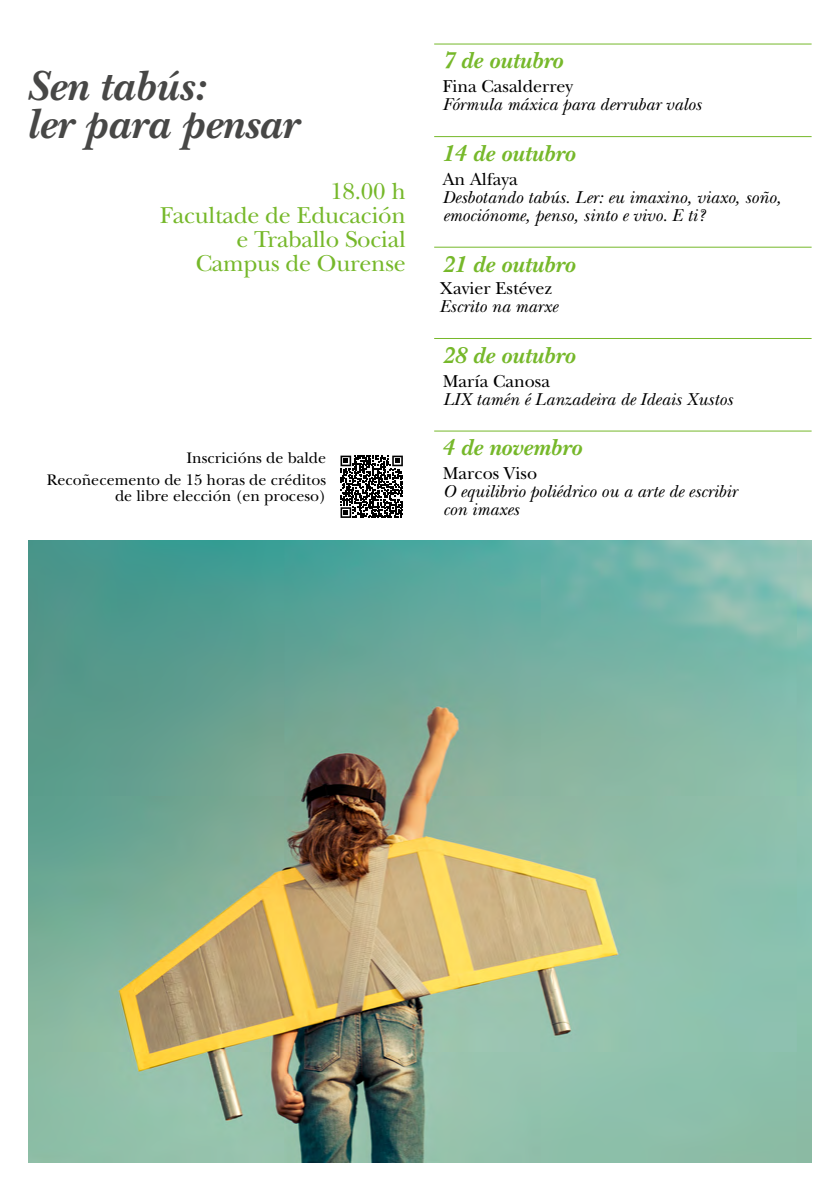
<style>
.page{position:relative;width:840px;height:1191px;background:#fff}
.page>*{position:absolute;margin:0;border:0;box-sizing:border-box;transform-origin:0 0}
.t1{font:italic 700 44px/38px "New Baskerville Std";color:#474746}
.t2{font:24px/24px "New Baskerville Std";letter-spacing:-.01em;color:#76b82a;text-align:right}
.t3{font:italic 700 24px "New Baskerville Std";color:#76b82a}
.t4{font:italic 18px/18px "New Baskerville Std";color:#000}
.t5{font:18px "New Baskerville Std";color:#000}
.t6{font:16px/21.6px "New Baskerville Std";color:#000;text-align:right}
</style>
<div class="page">
<hr style="left:434px;top:44px;width:377px;height:1px;background:#76b82a">
<hr style="left:434px;top:136px;width:377px;height:1px;background:#76b82a">
<hr style="left:434px;top:247px;width:377px;height:1px;background:#76b82a">
<hr style="left:434px;top:338px;width:377px;height:1px;background:#76b82a">
<hr style="left:434px;top:430px;width:377px;height:1px;background:#76b82a">
<img style="left:28px;top:540px;width:783px;height:622px">
<svg style="left:340px;top:455px;width:62px;height:63px"></svg>
<h1 class="t1" style="left:27px;top:68px;width:273px">Sen tabús:<br>ler para pensar</h1>
<h2 class="t2" style="left:160px;top:180px;width:247px">18.00 h<br>Facultade de Educación e Traballo Social<br>Campus de Ourense</h2>
<p class="t6" style="left:47px;top:447px;width:281px">Inscricións de balde<br>Recoñecemento de 15 horas de créditos</p>
<p class="t6" style="left:115px;top:485px;width:212px">de libre elección (en proceso)</p>
<h2 class="t3" style="left:442px;top:47px;width:122px">7 de outubro</h2>
<p class="t5" style="left:442px;top:76px;width:132px">Fina Casalderrey</p>
<p class="t4" style="left:442px;top:95px;width:260px">Fórmula máxica para derrubar valos</p>
<h2 class="t3" style="left:442px;top:139px;width:134px">14 de outubro</h2>
<p class="t5" style="left:442px;top:168px;width:76px">An Alfaya</p>
<p class="t4" style="left:442px;top:188px;width:340px">Desbotando tabús. Ler: eu imaxino, viaxo, soño, emociónome, penso, sinto e vivo. E ti?</p>
<h2 class="t3" style="left:442px;top:250px;width:134px">21 de outubro</h2>
<p class="t5" style="left:439px;top:278px;width:113px">Xavier Estévez</p>
<p class="t4" style="left:439px;top:297px;width:119px">Escrito na marxe</p>
<h2 class="t3" style="left:442px;top:341px;width:134px">28 de outubro</h2>
<p class="t5" style="left:442px;top:370px;width:109px">María Canosa</p>
<p class="t4" style="left:442px;top:390px;width:291px">LIX tamén é Lanzadeira de Ideais Xustos</p>
<h2 class="t3" style="left:442px;top:434px;width:141px">4 de novembro</h2>
<p class="t5" style="left:442px;top:463px;width:96px">Marcos Viso</p>
<p class="t4" style="left:442px;top:482px;width:295px">O equilibrio poliédrico ou a arte de escribir con imaxes</p>
</div>
